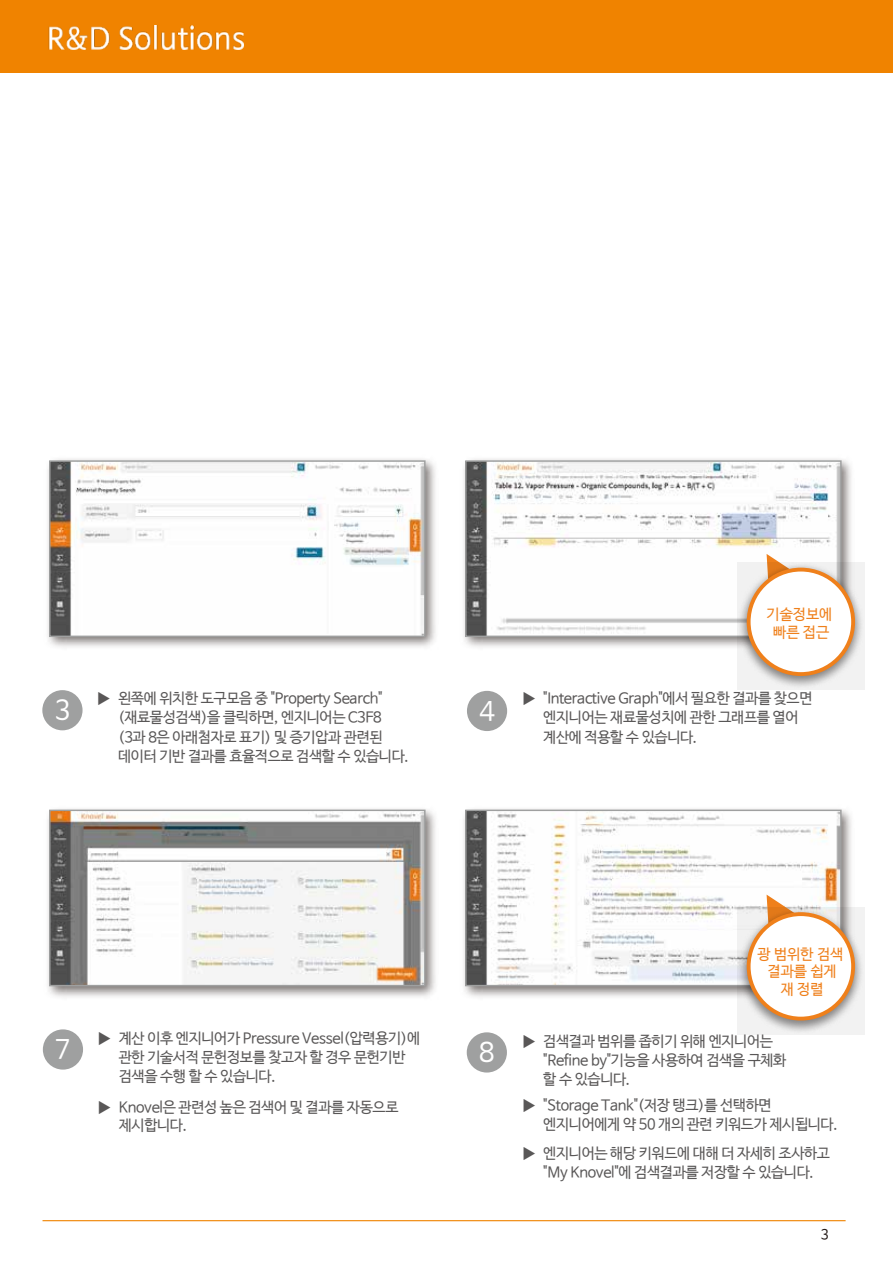
<style>
.page{position:relative;width:893px;height:1263px;background:#fff}
.page>*{position:absolute;margin:0;border:0;box-sizing:border-box;transform-origin:0 0}
.t1{font:26.4px "Nanum Barun Gothic";color:#fff}
.t2{font:14.7px/19px "Nanum Barun Gothic";letter-spacing:-.02em;color:#595757}
.t3{font:14.7px/17.7px "Nanum Barun Gothic";letter-spacing:.005em;color:#ef801b;text-align:center}
.t4{font:13.5px "Nanum Barun Gothic";color:#221815}
</style>
<div class="page">
<div style="left:0;top:0;width:893px;height:72px;background:#f08300"></div>
<img style="left:47px;top:459px;width:389px;height:188px">
<img style="left:51px;top:462px;width:373px;height:173px">
<div style="left:49px;top:460px;width:377px;height:177px;border:1px solid #9fa0a0"></div>
<img style="left:47px;top:809px;width:389px;height:188px">
<img style="left:51px;top:812px;width:373px;height:172px">
<div style="left:49px;top:810px;width:377px;height:176px;border:1px solid #9fa0a0"></div>
<hr style="left:43px;top:1220px;width:803px;height:1px;background:#f08300">
<div style="left:467px;top:691px;width:40px;height:40px;background:#9fa0a0;border-radius:50%"></div>
<div style="left:43px;top:1029px;width:40px;height:40px;background:#9fa0a0;border-radius:50%"></div>
<div style="left:467px;top:1032px;width:40px;height:40px;background:#9fa0a0;border-radius:50%"></div>
<div style="left:42px;top:690px;width:41px;height:40px;background:#9fa0a0;border-radius:50%"></div>
<img style="left:463px;top:809px;width:389px;height:188px">
<img style="left:467px;top:812px;width:373px;height:172px">
<div style="left:465px;top:810px;width:377px;height:176px;border:1px solid #9fa0a0"></div>
<svg style="left:767px;top:894px;width:34px;height:13px"></svg>
<svg style="left:737px;top:907px;width:127px;height:127px;fill:#eaebea"></svg>
<svg style="left:747px;top:912px;width:108px;height:108px"></svg>
<div style="left:751px;top:916px;width:100px;height:101px;background:#fff;border-radius:50%"></div>
<img style="left:463px;top:459px;width:389px;height:188px">
<img style="left:467px;top:462px;width:373px;height:173px">
<div style="left:465px;top:460px;width:377px;height:177px;border:1px solid #9fa0a0"></div>
<svg style="left:767px;top:554px;width:34px;height:8px"></svg>
<svg style="left:737px;top:562px;width:127px;height:127px;fill:#eee"></svg>
<svg style="left:747px;top:568px;width:108px;height:108px"></svg>
<div style="left:751px;top:571px;width:100px;height:101px;background:#fff;border-radius:50%"></div>
<img style="left:48px;top:25px;width:195px;height:24px">
<p class="t3" style="left:766px;top:606px;width:67px">기술정보에 빠른 접근</p>
<h1 class="t1" style="left:55px;top:697px;width:17px">3</h1>
<p class="t2" style="left:118px;top:690px;width:292px">왼쪽에 위치한 도구모음 중 "Property Search" (재료물성검색)을 클릭하면, 엔지니어는 C3F8 (3과 8은 아래첨자로 표기) 및 증기압과 관련된 데이터 기반 결과를 효율적으로 검색할 수 있습니다.</p>
<p class="t2" style="left:97px;top:690px;width:15px">▶</p>
<p class="t2" style="left:543px;top:690px;width:271px">"Interactive Graph"에서 필요한 결과를 찾으면 엔지니어는 재료물성치에 관한 그래프를 열어 계산에 적용할 수 있습니다.</p>
<p class="t2" style="left:522px;top:690px;width:15px">▶</p>
<h1 class="t1" style="left:479px;top:698px;width:17px">4</h1>
<p class="t3" style="left:757px;top:946px;width:87px">광 범위한 검색 결과를 쉽게 재 정렬</p>
<p class="t2" style="left:119px;top:1029px;width:303px">계산 이후 엔지니어가 Pressure Vessel(압력용기)에 관한 기술서적 문헌정보를 찾고자 할 경우 문헌기반 검색을 수행 할 수 있습니다.</p>
<p class="t2" style="left:98px;top:1029px;width:15px">▶</p>
<h1 class="t1" style="left:55px;top:1036px;width:17px">7</h1>
<h1 class="t1" style="left:479px;top:1039px;width:17px">8</h1>
<p class="t2" style="left:522px;top:1032px;width:15px">▶</p>
<p class="t2" style="left:543px;top:1032px;width:245px">검색결과 범위를 좁히기 위해 엔지니어는 "Refine by"기능을 사용하여 검색을 구체화 할 수 있습니다.</p>
<p class="t2" style="left:98px;top:1098px;width:15px">▶</p>
<p class="t2" style="left:119px;top:1099px;width:281px;line-height:17.7px">Knovel은 관련성 높은 검색어 및 결과를 자동으로 제시합니다.</p>
<p class="t2" style="left:522px;top:1096px;width:15px">▶</p>
<p class="t2" style="left:543px;top:1096px;width:296px">"Storage Tank"(저장 탱크)를 선택하면 엔지니어에게 약 50 개의 관련 키워드가 제시됩니다.</p>
<p class="t2" style="left:522px;top:1145px;width:15px">▶</p>
<p class="t2" style="left:543px;top:1145px;width:288px">엔지니어는 해당 키워드에 대해 더 자세히 조사하고 "My Knovel"에 검색결과를 저장할 수 있습니다.</p>
<p class="t4" style="left:821px;top:1227px;width:9px">3</p>
</div>
